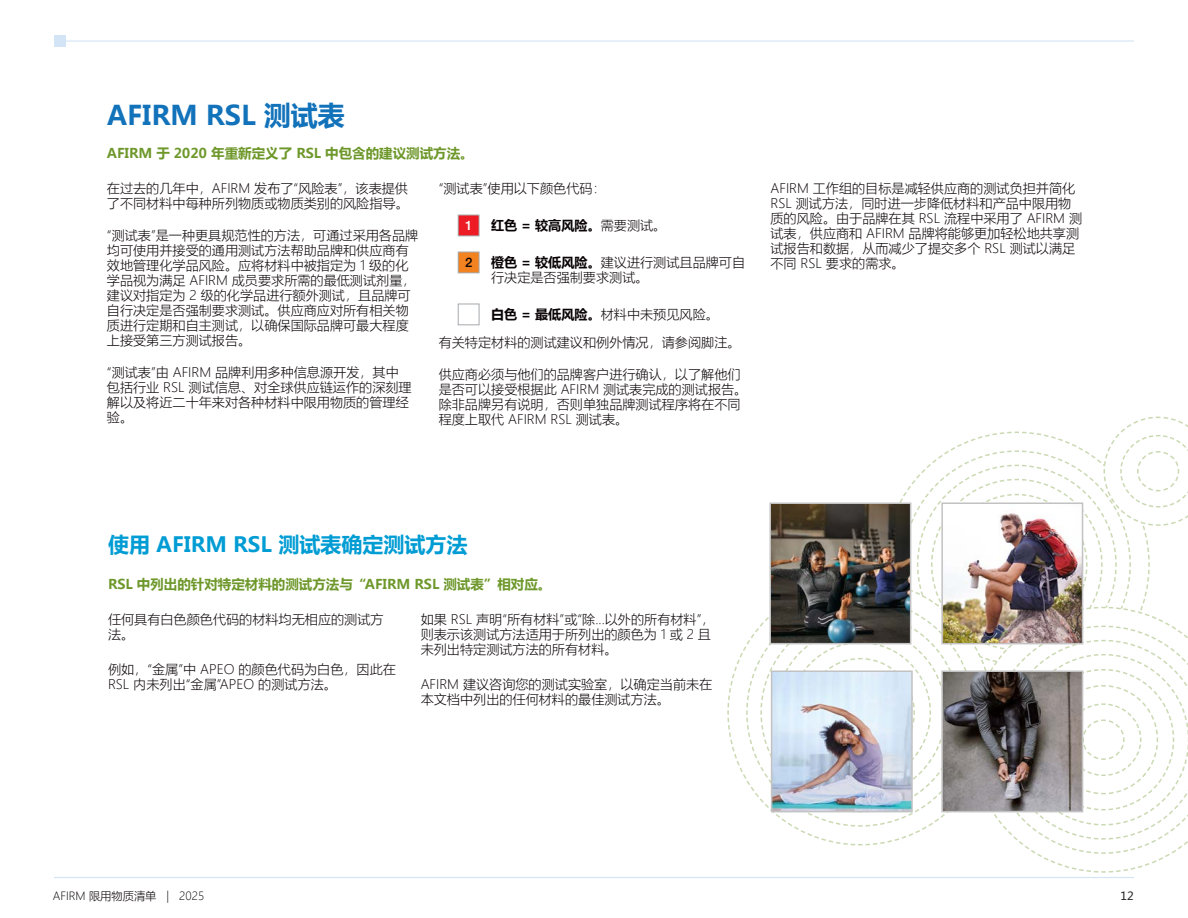
<style>
.page{position:relative;width:1188px;height:918px;background:#fff}
.page>*{position:absolute;margin:0;border:0;box-sizing:border-box;transform-origin:0 0}
.t1{font:700 27px "Microsoft Ya Hei";color:#1272ba}
.t2{font:700 21px "Microsoft Ya Hei";color:#009cd4}
.t3{font:700 13.5px "Microsoft Ya Hei";color:#6e982b}
.t4{font:300 13.2px/15px "Microsoft Ya Hei";color:#090305}
.t5{font:700 13.2px "Microsoft Ya Hei";color:#090305}
.t6{font:500 13.2px "Helvetica Neue LT Pro";color:#fff}
.t7{font:500 13.2px "Helvetica Neue LT Pro";color:#090305}
.t8{font:300 11.25px "Microsoft Ya Hei";color:#090305}
.t9{font:11.25px "Microsoft Ya Hei";color:#231f20}
.s1{font-weight:300}
.s2{font-weight:700}
</style>
<div class="page">
<hr style="left:54px;top:877px;width:1080px;height:1px;background:#d2e4f5">
<hr style="left:60px;top:40px;width:1074px;height:2px;background:#d2e4f5">
<div style="left:54px;top:35px;width:11px;height:12px;background:#d2e4f5"></div>
<div style="left:458px;top:215px;width:21px;height:21px;background:#ed1c24"></div>
<div style="left:458px;top:215px;width:21px;height:21px;border:1px solid #a7a9ac"></div>
<div style="left:458px;top:252px;width:21px;height:21px;background:#f38220"></div>
<div style="left:458px;top:252px;width:21px;height:21px;border:1px solid #a7a9ac"></div>
<div style="left:458px;top:304px;width:21px;height:21px;background:#fff;border:1px solid #a7a9ac"></div>
<img style="left:727px;top:416px;width:461px;height:457px">
<img style="left:944px;top:673px;width:136px;height:136px">
<div style="left:941px;top:670px;width:142px;height:142px;border:2px solid #c3c2c3"></div>
<h1 class="t1" style="left:107px;top:96px;width:239px">AFIRM RSL 测试表</h1>
<p class="t3" style="left:107px;top:144px;width:368px">AFIRM 于 2020 年重新定义了 RSL 中包含的建议测试方法。</p>
<p class="t4" style="left:107px;top:181px;width:303px">在过去的几年中，AFIRM 发布了“风险表”，该表提供了不同材料中每种所列物质或物质类别的风险指导。</p>
<p class="t4" style="left:107px;top:228px;width:313px">“测试表”是一种更具规范性的方法，可通过采用各品牌均可使用并接受的通用测试方法帮助品牌和供应商有效地管理化学品风险。应将材料中被指定为 1 级的化学品视为满足 AFIRM 成员要求所需的最低测试剂量，建议对指定为 2 级的化学品进行额外测试，且品牌可自行决定是否强制要求测试。供应商应对所有相关物质进行定期和自主测试，以确保国际品牌可最大程度上接受第三方测试报告。</p>
<p class="t4" style="left:107px;top:365px;width:306px">“测试表”由 AFIRM 品牌利用多种信息源开发，其中包括行业 RSL 测试信息、对全球供应链运作的深刻理解以及将近二十年来对各种材料中限用物质的管理经验。</p>
<p class="t4" style="left:439px;top:181px;width:169px">“测试表”使用以下颜色代码：</p>
<p class="t6" style="left:465px;top:218px;width:9px">1</p>
<p class="t5" style="left:491px;top:216px;width:177px">红色 = 较高风险。<span class="s1">需要测试。</span></p>
<p class="t7" style="left:465px;top:255px;width:9px">2</p>
<p class="t4" style="left:491px;top:255px;width:256px"><span class="s2">橙色 = 较低风险。</span>建议进行测试且品牌可自行决定是否强制要求测试。</p>
<p class="t4" style="left:439px;top:300px;width:303px;line-height:27.8px;text-indent:52px"><span class="s2">白色 = 最低风险。</span>材料中未预见风险。<br>有关特定材料的测试建议和例外情况，请参阅脚注。</p>
<p class="t4" style="left:439px;top:366px;width:310px">供应商必须与他们的品牌客户进行确认，以了解他们是否可以接受根据此 AFIRM 测试表完成的测试报告。除非品牌另有说明，否则单独品牌测试程序将在不同程度上取代 AFIRM RSL 测试表。</p>
<p class="t4" style="left:771px;top:181px;width:313px">AFIRM 工作组的目标是减轻供应商的测试负担并简化<br>RSL 测试方法，同时进一步降低材料和产品中限用物质的风险。由于品牌在其 RSL 流程中采用了 AFIRM 测试表，供应商和 AFIRM 品牌将能够更加轻松地共享测试报告和数据，从而减少了提交多个 RSL 测试以满足不同 RSL 要求的需求。</p>
<h2 class="t2" style="left:108px;top:530px;width:361px">使用 AFIRM RSL 测试表确定测试方法</h2>
<p class="t3" style="left:108px;top:574px;width:445px">RSL 中列出的针对特定材料的测试方法与“AFIRM RSL 测试表”相对应。</p>
<p class="t4" style="left:108px;top:611px;width:277px">任何具有白色颜色代码的材料均无相应的测试方法。</p>
<p class="t4" style="left:108px;top:661px;width:290px">例如，“金属”中 APEO 的颜色代码为白色，因此在<br>RSL 内未列出“金属”APEO 的测试方法。</p>
<p class="t4" style="left:421px;top:611px;width:295px">如果 RSL 声明“所有材料”或“除...以外的所有材料”，则表示该测试方法适用于所列出的颜色为 1 或 2 且未列出特定测试方法的所有材料。</p>
<p class="t4" style="left:421px;top:676px;width:293px">AFIRM 建议咨询您的测试实验室，以确定当前未在本文档中列出的任何材料的最佳测试方法。</p>
<p class="t8" style="left:53px;top:888px;width:153px">AFIRM 限用物质清单 | 2025</p>
<p class="t9" style="left:1121px;top:888px;width:15px">12</p>
</div>
